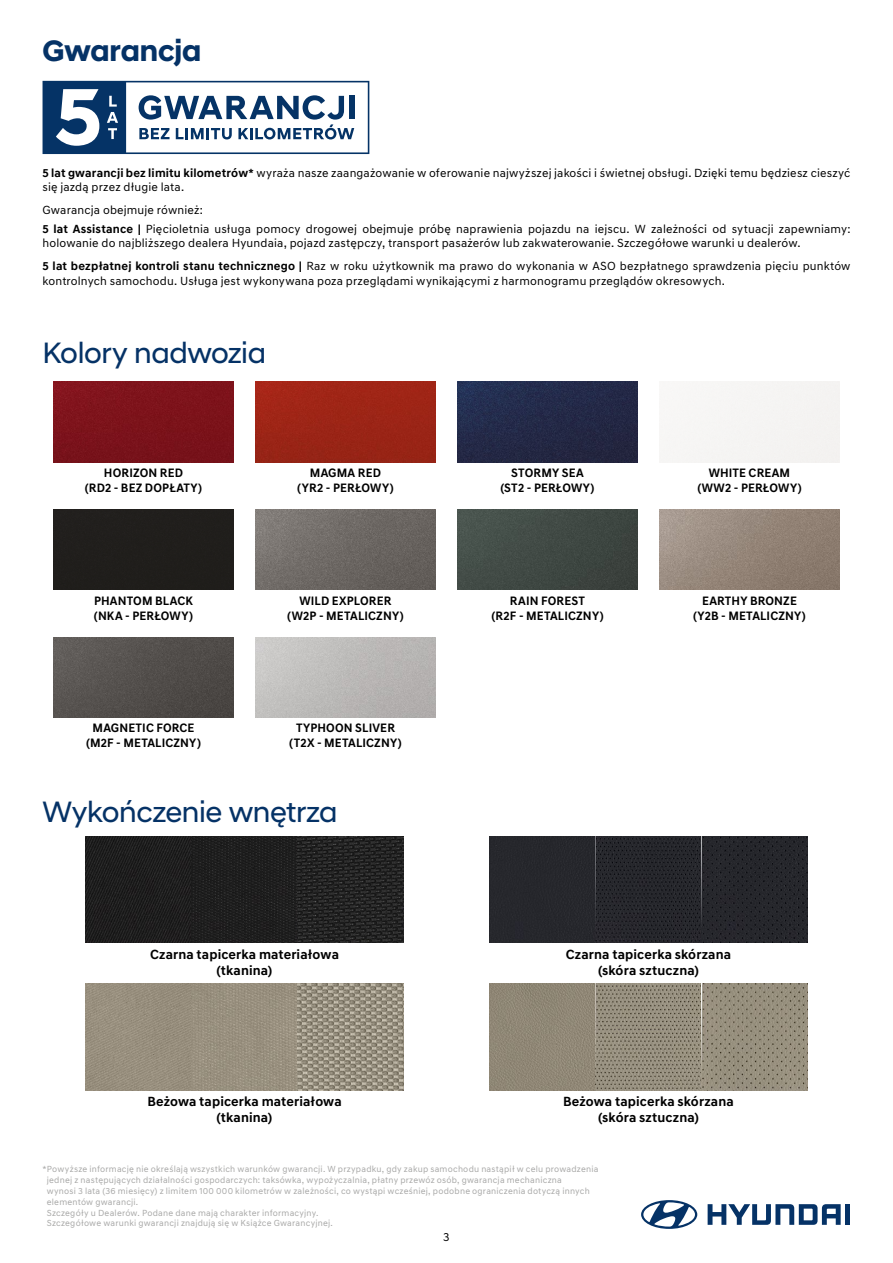
<style>
.page{position:relative;width:893px;height:1263px;background:#fff}
.page>*{position:absolute;margin:0;border:0;box-sizing:border-box;transform-origin:0 0}
.t1{font:30px "Hyundai Sans Head";letter-spacing:-.015em;color:#053266}
.t2{font:700 30px "Hyundai Sans Head";color:#053266}
.t3{font:700 13.5px/16.2px "Hyundai Sans Text";letter-spacing:.01em;color:#000;text-align:center}
.t4{font:700 12.45px/14.9px "Hyundai Sans Text";letter-spacing:.015em;color:#000;text-align:center}
.t5{font:12px/14.4px "Hyundai Sans Text";letter-spacing:.015em;color:#000}
.t6{font:9px/10.8px "Hyundai Sans Text";letter-spacing:.025em;color:#a8a8a7}
.s1{font-weight:700}
</style>
<div class="page">
<img style="left:85px;top:836px;width:319px;height:107px">
<img style="left:489px;top:836px;width:319px;height:107px">
<img style="left:85px;top:984px;width:319px;height:106px">
<img style="left:489px;top:984px;width:319px;height:106px">
<div style="left:54px;top:382px;width:179px;height:80px;background:#7c131b"></div>
<div style="left:256px;top:382px;width:179px;height:80px;background:#9c2516"></div>
<img style="left:458px;top:382px;width:179px;height:80px">
<div style="left:54px;top:509px;width:179px;height:81px;background:#201e1c"></div>
<img style="left:256px;top:509px;width:179px;height:81px">
<img style="left:458px;top:509px;width:179px;height:81px">
<img style="left:660px;top:509px;width:179px;height:81px">
<img style="left:54px;top:637px;width:179px;height:80px">
<img style="left:256px;top:637px;width:179px;height:80px">
<svg style="left:43px;top:81px;width:326px;height:73px"></svg>
<svg style="left:708px;top:1204px;width:133px;height:21px"></svg>
<div style="left:845px;top:1204px;width:5px;height:21px;background:#053266"></div>
<svg style="left:641px;top:1200px;width:56px;height:29px"></svg>
<h1 class="t2" style="left:43px;top:33px;width:160px">Gwarancja</h1>
<p class="t5" style="left:43px;top:166px;width:809px"><span class="s1">5 lat gwarancji bez limitu kilometrów*</span> wyraża nasze zaangażowanie w oferowanie najwyższej jakości i świetnej obsługi. Dzięki temu będziesz cieszyć się jazdą przez długie lata.</p>
<p class="t5" style="left:43px;top:201px;width:809px;line-height:18.6px">Gwarancja obejmuje również:<br><span class="s1">5 lat Assistance |</span> Pięcioletnia usługa pomocy drogowej obejmuje próbę naprawienia pojazdu na iejscu. W zależności od sytuacji zapewniamy:</p>
<p class="t5" style="left:43px;top:232px;width:809px;line-height:23px">holowanie do najbliższego dealera Hyundaia, pojazd zastępczy, transport pasażerów lub zakwaterowanie. Szczegółowe warunki u dealerów.<br><span class="s1">5 lat bezpłatnej kontroli stanu technicznego |</span> Raz w roku użytkownik ma prawo do wykonania w ASO bezpłatnego sprawdzenia pięciu punktów</p>
<p class="t5" style="left:43px;top:273px;width:684px">kontrolnych samochodu. Usługa jest wykonywana poza przeglądami wynikającymi z harmonogramu przeglądów okresowych.</p>
<h1 class="t1" style="left:43px;top:335px;width:225px">Kolory nadwozia</h1>
<p class="t4" style="left:85px;top:465px;width:119px">HORIZON RED<br>(RD2 - BEZ DOPŁATY)</p>
<p class="t4" style="left:297px;top:465px;width:98px">MAGMA RED (YR2 - PERŁOWY)</p>
<p class="t4" style="left:500px;top:465px;width:96px">STORMY SEA (ST2 - PERŁOWY)</p>
<p class="t4" style="left:697px;top:465px;width:106px">WHITE CREAM (WW2 - PERŁOWY)</p>
<p class="t4" style="left:94px;top:593px;width:101px;text-align:left">PHANTOM BLACK (NKA - PERŁOWY)</p>
<p class="t4" style="left:287px;top:593px;width:118px">WILD EXPLORER (W2P - METALICZNY)</p>
<p class="t4" style="left:491px;top:593px;width:114px">RAIN FOREST<br>(R2F - METALICZNY)</p>
<p class="t4" style="left:693px;top:593px;width:114px">EARTHY BRONZE (Y2B - METALICZNY)</p>
<p class="t4" style="left:86px;top:720px;width:116px">MAGNETIC FORCE (M2F - METALICZNY)</p>
<p class="t4" style="left:289px;top:720px;width:114px">TYPHOON SLIVER (T2X - METALICZNY)</p>
<h1 class="t1" style="left:43px;top:794px;width:297px">Wykończenie wnętrza</h1>
<p class="t3" style="left:150px;top:946px;width:190px">Czarna tapicerka materiałowa (tkanina)</p>
<p class="t3" style="left:566px;top:946px;width:167px">Czarna tapicerka skórzana (skóra sztuczna)</p>
<p class="t3" style="left:147px;top:1093px;width:196px">Beżowa tapicerka materiałowa (tkanina)</p>
<p class="t3" style="left:563px;top:1093px;width:172px">Beżowa tapicerka skórzana (skóra sztuczna)</p>
<p class="t6" style="left:47px;top:1164px;width:553px;text-indent:-4px">*Powyższe informację nie określają wszystkich warunków gwarancji. W przypadku, gdy zakup samochodu nastąpił w celu prowadzenia jednej z następujących działalności gospodarczych: taksówka, wypożyczalnia, płatny przewóz osób, gwarancja mechaniczna<br>wynosi 3 lata (36 miesięcy) z limitem 100 000 kilometrów w zależności, co wystąpi wcześniej, podobne ograniczenia dotyczą innych elementów gwarancji.<br>Szczegóły u Dealerów. Podane dane mają charakter informacyjny.<br>Szczegółowe warunki gwarancji znajdują się w Książce Gwarancyjnej.</p>
<p class="t5" style="left:443px;top:1230px;width:8px">3</p>
</div>
